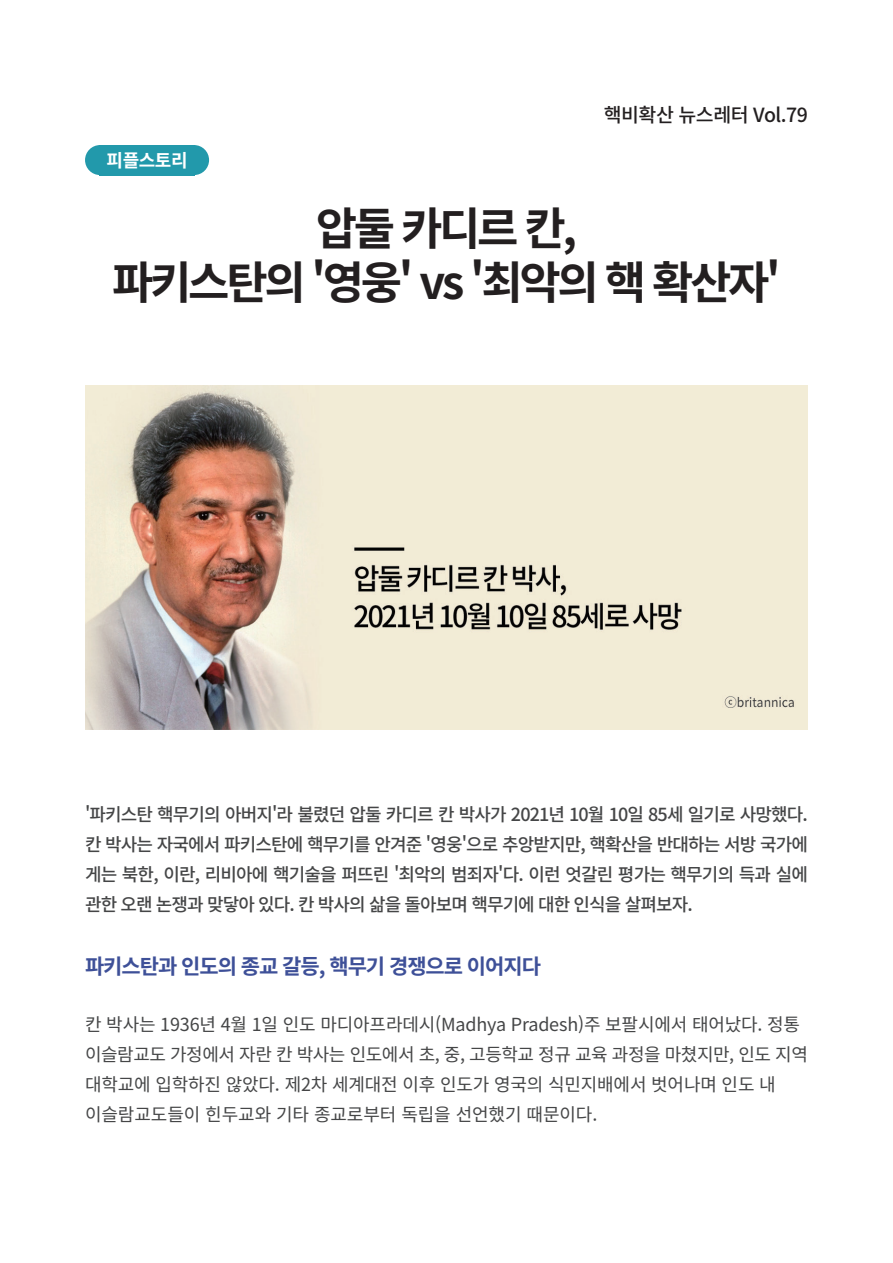
<style>
.page{position:relative;width:893px;height:1263px;background:#fff}
.page>*{position:absolute;margin:0;border:0;box-sizing:border-box;transform-origin:0 0}
.t1{font:700 45px/54px "Noto Sans CJ Kkr";letter-spacing:-.075em;color:#231f20;text-align:center}
.t2{font:700 21px "Noto Sans CJ Kkr";letter-spacing:-.05em;color:#3e5098}
.t3{font:500 19.5px "Noto Sans CJ Kkr";letter-spacing:-.025em;color:#231f20}
.t4{font:500 18px/30px "Noto Sans CJ Kkr";letter-spacing:-.05em;color:#454647;text-align:justify}
.t5{font:18px/30px "Noto Sans CJ Kkr";letter-spacing:-.01em;color:#454647}
.t6{font:700 18px "Noto Sans CJ Kkr";letter-spacing:-.025em;color:#fff}
</style>
<div class="page">
<img style="left:85px;top:385px;width:723px;height:344px">
<div style="left:85px;top:145px;width:30px;height:30px;background:#2299ab;border-radius:50%"></div>
<div style="left:179px;top:145px;width:30px;height:30px;background:#2299ab;border-radius:50%"></div>
<div style="left:99px;top:145px;width:95px;height:30px;background:#2299ab"></div>
<p class="t6" style="left:107px;top:150px;width:82px">피플스토리</p>
<p class="t3" style="left:604px;top:104px;width:206px">핵비확산 뉴스레터 Vol.79</p>
<h1 class="t1" style="left:112px;top:202px;width:670px">압둘 카디르 칸,<br>파키스탄의 '영웅' vs '최악의 핵 확산자'</h1>
<p class="t4" style="left:85px;top:800px;width:724px">'파키스탄 핵무기의 아버지'라 불렸던 압둘 카디르 칸 박사가 2021년 10월 10일 85세 일기로 사망했다. 칸 박사는 자국에서 파키스탄에 핵무기를 안겨준 '영웅'으로 추앙받지만, 핵확산을 반대하는 서방 국가에 게는 북한, 이란, 리비아에 핵기술을 퍼뜨린 '최악의 범죄자'다. 이런 엇갈린 평가는 핵무기의 득과 실에 관한 오랜 논쟁과 맞닿아 있다. 칸 박사의 삶을 돌아보며 핵무기에 대한 인식을 살펴보자.</p>
<p class="t2" style="left:85px;top:954px;width:458px">파키스탄과 인도의 종교 갈등, 핵무기 경쟁으로 이어지다</p>
<p class="t5" style="left:85px;top:1010px;width:724px">칸 박사는 1936년 4월 1일 인도 마디아프라데시(Madhya Pradesh)주 보팔시에서 태어났다. 정통 이슬람교도 가정에서 자란 칸 박사는 인도에서 초, 중, 고등학교 정규 교육 과정을 마쳤지만, 인도 지역 대학교에 입학하진 않았다. 제2차 세계대전 이후 인도가 영국의 식민지배에서 벗어나며 인도 내 이슬람교도들이 힌두교와 기타 종교로부터 독립을 선언했기 때문이다.</p>
</div>
